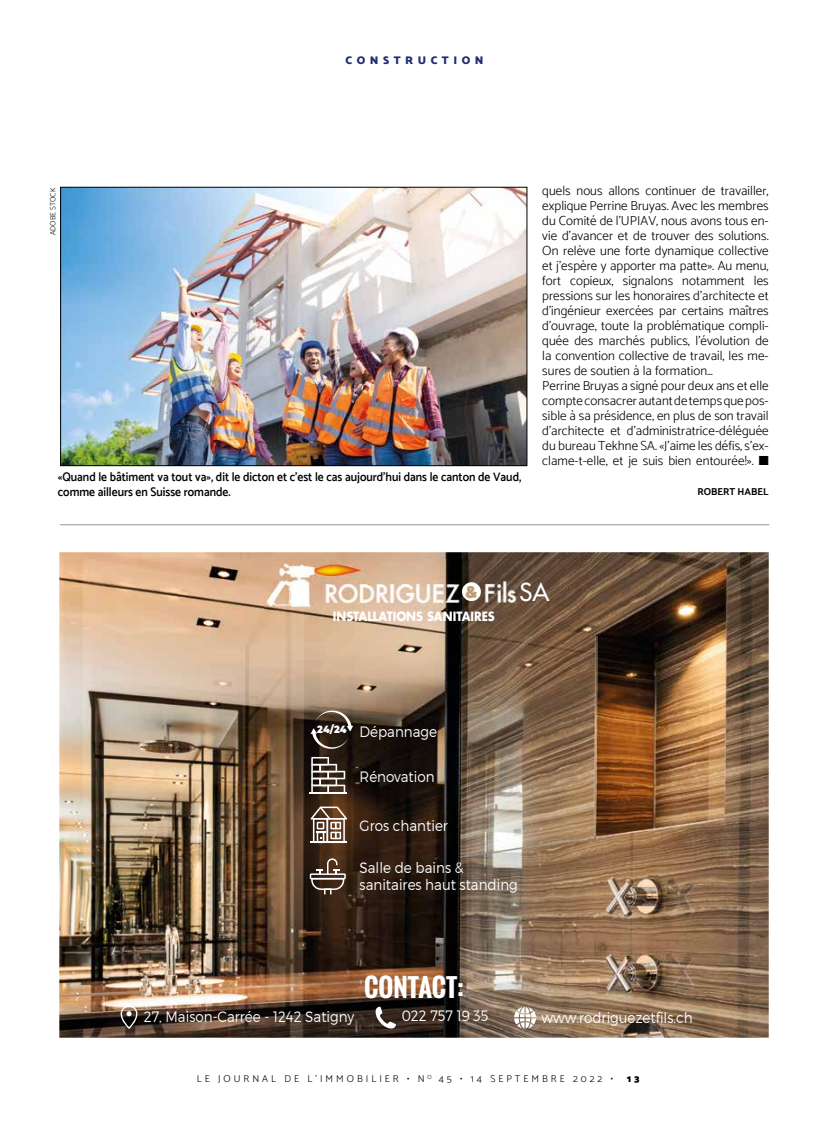
<style>
.page{position:relative;width:830px;height:1134px;background:#fff}
.page>*{position:absolute;margin:0;border:0;box-sizing:border-box;transform-origin:0 0}
.t1{font:700 25px "Oswald";color:#fff}
.t2{font:24.12px "Futura";color:#fff}
.t3{font:900 17px "Montserrat";color:#c09c71;scale:.9 1}
.t4{font:300 15px/17.5px "Montserrat";color:#fff;scale:.9 1}
.t5{font:300 13.12px/15px "Catamaran";letter-spacing:.005em;color:#000}
.t6{font:600 12.5px/15px "Catamaran";color:#000;scale:.92 1}
.t7{font:700 12.5px "Futura";color:#fff;scale:.9 1}
.t8{font:900 11.25px "Catamaran";letter-spacing:.4em;color:#232c77}
.t9{font:300 10px "Catamaran";letter-spacing:.3em;color:#000}
.t10{font:700 10px "Catamaran";color:#000}
.t11{font:900 10px "Catamaran";color:#000}
.t12{font:300 7.5px "Catamaran";letter-spacing:.01em;color:#000}
</style>
<div class="page">
<hr style="left:60px;top:524px;width:708px;height:1px;background:#979696">
<img style="left:59px;top:552px;width:709px;height:486px">
<svg style="left:121px;top:1005px;width:16px;height:24px"></svg>
<svg style="left:514px;top:1007px;width:22px;height:22px"></svg>
<svg style="left:375px;top:1007px;width:21px;height:21px"></svg>
<svg style="left:310px;top:710px;width:43px;height:39px;background:#443930"></svg>
<hr style="left:309px;top:792px;width:37px;height:2px;background:#fff">
<svg style="left:311px;top:757px;width:34px;height:35px"></svg>
<svg style="left:310px;top:806px;width:37px;height:37px"></svg>
<svg style="left:309px;top:858px;width:36px;height:36px"></svg>
<img style="left:265px;top:559px;width:252px;height:51px">
<div style="left:462px;top:582px;width:18px;height:19px;background:#fff;border-radius:50%"></div>
<img style="left:62px;top:189px;width:463px;height:275px">
<div style="left:60px;top:187px;width:467px;height:279px;border:1px solid #000"></div>
<p class="t8" style="left:345px;top:53px;width:139px">CONSTRUCTION</p>
<p class="t12" style="left:48px;top:235px;width:49px;rotate:-90deg">ADOBE STOCK</p>
<p class="t6" style="left:58px;top:469px;width:505px">«Quand le bâtiment va tout va», dit le dicton et c’est le cas aujourd’hui dans le canton de Vaud, comme ailleurs en Suisse romande.</p>
<p class="t5" style="left:542px;top:183px;width:228px">quels nous allons continuer de travailler, explique Perrine Bruyas. Avec les membres du Comité de l’UPIAV, nous avons tous en&shy;vie d’avancer et de trouver des solutions.<br>On relève une forte dynamique collective et j’espère y apporter ma patte». Au menu, fort copieux, signalons notamment les pressions sur les honoraires d’architecte et d’ingénieur exercées par certains maîtres d’ouvrage, toute la problématique compli&shy;quée des marchés publics, l’évolution de la convention collective de travail, les me&shy;sures de soutien à la formation…<br>Perrine Bruyas a signé pour deux ans et elle compte consacrer autant de temps que pos&shy;sible à sa présidence, en plus de son travail d’architecte et d’administratrice-déléguée du bureau Tekhne SA. «J’aime les défis, s’ex&shy;clame-t-elle, et je suis bien entourée!». ■</p>
<p class="t10" style="left:697px;top:486px;width:73px">ROBERT HABEL</p>
<p class="t3" style="left:465px;top:579px;width:15px">&amp;</p>
<h2 class="t2" style="left:519px;top:577px;width:31px">SA</h2>
<p class="t7" style="left:332px;top:608px;width:181px">INSTALLATIONS SANITAIRES</p>
<p class="t4" style="left:317px;top:722px;width:135px"><sup>24/24</sup> Dépannage</p>
<p class="t4" style="left:359px;top:768px;width:85px">Rénovation</p>
<p class="t4" style="left:359px;top:817px;width:100px">Gros chantier</p>
<p class="t4" style="left:359px;top:858px;width:177px">Salle de bains &amp; sanitaires haut standing</p>
<h1 class="t1" style="left:364px;top:969px;width:101px">CONTACT:</h1>
<p class="t4" style="left:144px;top:1007px;width:235px">27, Maison-Carrée - 1242 Satigny</p>
<p class="t4" style="left:401px;top:1007px;width:98px">022 757 19 35</p>
<p class="t4" style="left:541px;top:1008px;width:169px">www.rodriguezetfils.ch</p>
<p class="t9" style="left:197px;top:1073px;width:417px">LE JOURNAL DE L’IMMOBILIER • N <sup>O</sup> 45 • 14 SEPTEMBRE 2022 •</p>
<p class="t11" style="left:626px;top:1073px;width:14px">1 3</p>
</div>
